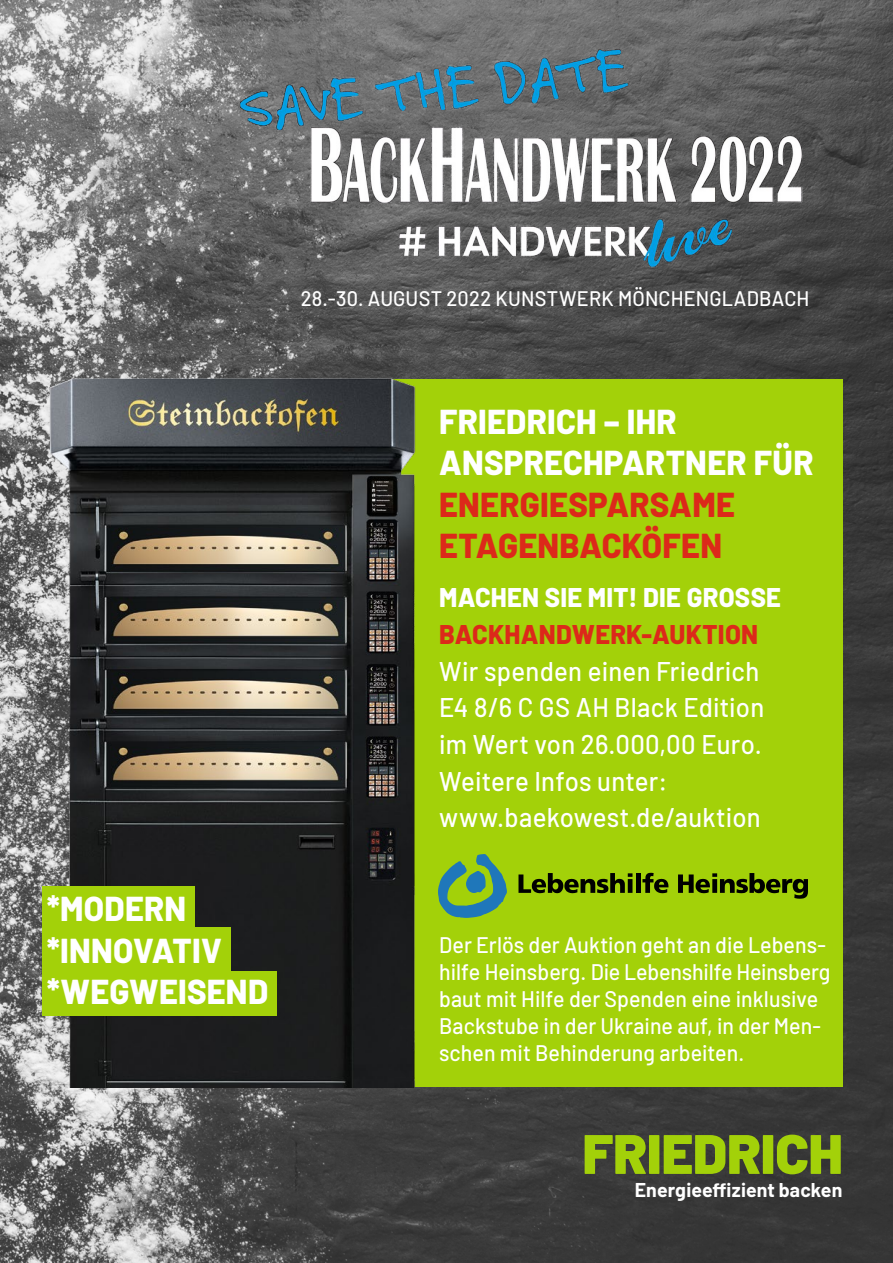
<style>
.page{position:relative;width:893px;height:1263px;background:#fff}
.page>*{position:absolute;margin:0;border:0;box-sizing:border-box;transform-origin:0 0}
.t1{font:900 55.5px "Barlow";letter-spacing:-.005em;color:#a3d109}
.t2{font:800 34.5px/41.4px "Barlow";letter-spacing:.01em;color:#fff;scale:.95 1}
.t3{font:800 34.5px/41.4px "Barlow";letter-spacing:.01em;color:#dc291a;scale:.95 1}
.t4{font:500 27px/36.6px "Barlow";letter-spacing:.01em;color:#fff;scale:.95 1}
.t5{font:800 27px "Barlow";letter-spacing:.01em;color:#fff;scale:.95 1}
.t6{font:800 27px "Barlow";letter-spacing:.01em;color:#dc291a;scale:.95 1}
.t7{font:500 22.5px/27px "Barlow";color:#fff;scale:.95 1}
.t8{font:500 21px "Barlow";letter-spacing:.01em;color:#fff;scale:.95 1}
.t9{font:700 19.5px "Barlow";letter-spacing:.005em;color:#fff}
</style>
<div class="page">
<img style="left:0;top:0;width:893px;height:1263px">
<div style="left:386px;top:379px;width:456px;height:708px;background:#a3d109"></div>
<img style="left:231px;top:41px;width:578px;height:235px">
<img style="left:43px;top:379px;width:373px;height:708px">
<div style="left:43px;top:887px;width:152px;height:44px;background:#a3d109"></div>
<div style="left:43px;top:927px;width:188px;height:45px;background:#a3d109"></div>
<div style="left:43px;top:971px;width:234px;height:45px;background:#a3d109"></div>
<svg style="left:438px;top:854px;width:69px;height:64px"></svg>
<svg style="left:518px;top:873px;width:114px;height:20px"></svg>
<div style="left:636px;top:873px;width:5px;height:20px;background:#000"></div>
<svg style="left:642px;top:873px;width:26px;height:20px"></svg>
<svg style="left:678px;top:873px;width:130px;height:26px"></svg>
<p class="t8" style="left:301px;top:283px;width:537px">28.-30. AUGUST 2022 KUNSTWERK MÖNCHENGLADBACH</p>
<h2 class="t2" style="left:47px;top:885px;width:235px">*MODERN *INNOVATIV *WEGWEISEND</h2>
<h2 class="t2" style="left:439px;top:398px;width:396px">FRIEDRICH – IHR<br>ANSPRECHPARTNER FÜR</h2>
<h2 class="t3" style="left:439px;top:481px;width:313px">ENERGIESPARSAME<br>ETAGENBACKÖFEN</h2>
<p class="t5" style="left:439px;top:577px;width:361px">MACHEN SIE MIT! DIE GROSSE</p>
<p class="t6" style="left:439px;top:614px;width:337px">BACKHANDWERK-AUKTION</p>
<p class="t4" style="left:439px;top:650px;width:344px">Wir spenden einen Friedrich<br>E4 8/6 C GS AH Black Edition im Wert von 26.000,00 Euro.<br>Weitere Infos unter: www.baekowest.de/auktion</p>
<p class="t7" style="left:439px;top:929px;width:414px">Der Erlös der Auktion geht an die Lebens&shy;hilfe Heinsberg. Die Lebenshilfe Heinsberg baut mit Hilfe der Spenden eine inklusive Backstube in der Ukraine auf, in der Men&shy;schen mit Behinderung arbeiten.</p>
<h1 class="t1" style="left:582px;top:1112px;width:261px">FRIEDRICH</h1>
<p class="t9" style="left:635px;top:1176px;width:209px">Energieeffizient backen</p>
</div>
